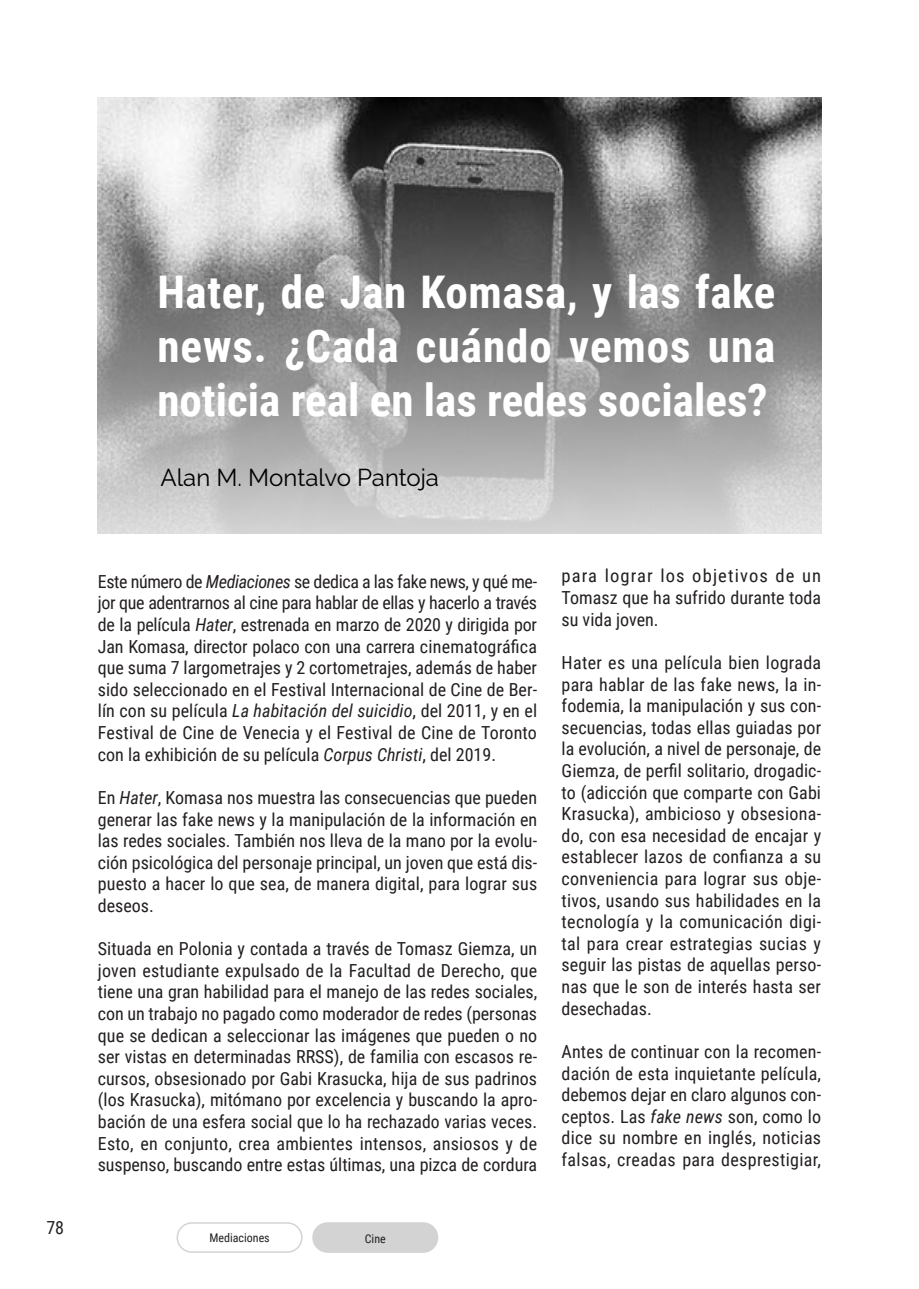
<style>
.page{position:relative;width:919px;height:1289px;background:#fff}
.page>*{position:absolute;margin:0;border:0;box-sizing:border-box;transform-origin:0 0}
.t1{font:700 45px/54px "Roboto Condensed";color:#fff;text-align:justify}
.t2{font:24px "Raleway";color:#000001}
.t3{font:18px/21.6px "Roboto Condensed";letter-spacing:.005em;color:#231f20;text-align:justify}
.t4{font:12px "Roboto Condensed";color:#231f20}
.s1{font-style:italic}
</style>
<div class="page">
<img style="left:98px;top:98px;width:723px;height:436px">
<div style="left:176px;top:1222px;width:126px;height:30px;border:2px solid #231f20;border-radius:15px"></div>
<div style="left:313px;top:1222px;width:124px;height:29px;background:#d3d3d3;border-radius:15px"></div>
<div style="left:312px;top:1222px;width:126px;height:30px;border:2px solid #231f20;border-radius:15px"></div>
<p class="t3" style="left:46px;top:1216px;width:19px">78</p>
<h1 class="t1" style="left:157px;top:263px;width:619px">Hater, de Jan Komasa, y las fake news. ¿Cada cuándo vemos una noticia real en las redes sociales?</h1>
<h2 class="t2" style="left:161px;top:464px;width:280px">Alan M. Montalvo Pantoja</h2>
<p class="t3" style="left:98px;top:570px;width:441px">Este número de <span class="s1">Mediaciones</span> se dedica a las fake news, y qué me&shy;jor que adentrarnos al cine para hablar de ellas y hacerlo a través de la película <span class="s1">Hater</span>, estrenada en marzo de 2020 y dirigida por Jan Komasa, director polaco con una carrera cinematográfica que suma 7 largometrajes y 2 cortometrajes, además de haber sido seleccionado en el Festival Internacional de Cine de Ber&shy;lín con su película <span class="s1">La habitación del suicidio</span>, del 2011, y en el Festival de Cine de Venecia y el Festival de Cine de Toronto con la exhibición de su película <span class="s1">Corpus Christi</span>, del 2019.</p>
<p class="t3" style="left:98px;top:786px;width:441px">En <span class="s1">Hater</span>, Komasa nos muestra las consecuencias que pueden generar las fake news y la manipulación de la información en las redes sociales. También nos lleva de la mano por la evolu&shy;ción psicológica del personaje principal, un joven que está dis&shy;puesto a hacer lo que sea, de manera digital, para lograr sus deseos.</p>
<p class="t3" style="left:98px;top:937px;width:441px">Situada en Polonia y contada a través de Tomasz Giemza, un joven estudiante expulsado de la Facultad de Derecho, que tiene una gran habilidad para el manejo de las redes sociales, con un trabajo no pagado como moderador de redes (personas que se dedican a seleccionar las imágenes que pueden o no ser vistas en determinadas RRSS), de familia con escasos re&shy;cursos, obsesionado por Gabi Krasucka, hija de sus padrinos (los Krasucka), mitómano por excelencia y buscando la apro&shy;bación de una esfera social que lo ha rechazado varias veces.<br>Esto, en conjunto, crea ambientes intensos, ansiosos y de suspenso, buscando entre estas últimas, una pizca de cordura</p>
<p class="t4" style="left:209px;top:1229px;width:62px">Mediaciones</p>
<p class="t4" style="left:365px;top:1230px;width:22px">Cine</p>
<p class="t3" style="left:561px;top:564px;width:261px">para lograr los objetivos de un Tomasz que ha sufrido durante toda su vida joven.</p>
<p class="t3" style="left:561px;top:651px;width:261px">Hater es una película bien lograda para hablar de las fake news, la in&shy;fodemia, la manipulación y sus con&shy;secuencias, todas ellas guiadas por la evolución, a nivel de personaje, de Giemza, de perfil solitario, drogadic&shy;to (adicción que comparte con Gabi Krasucka), ambicioso y obsesiona&shy;do, con esa necesidad de encajar y establecer lazos de confianza a su conveniencia para lograr sus obje&shy;tivos, usando sus habilidades en la tecnología y la comunicación digi&shy;tal para crear estrategias sucias y seguir las pistas de aquellas perso&shy;nas que le son de interés hasta ser desechadas.</p>
<p class="t3" style="left:561px;top:1040px;width:261px">Antes de continuar con la recomen&shy;dación de esta inquietante película, debemos dejar en claro algunos con&shy;ceptos. Las <span class="s1">fake news</span> son, como lo dice su nombre en inglés, noticias falsas, creadas para desprestigiar,</p>
</div>
